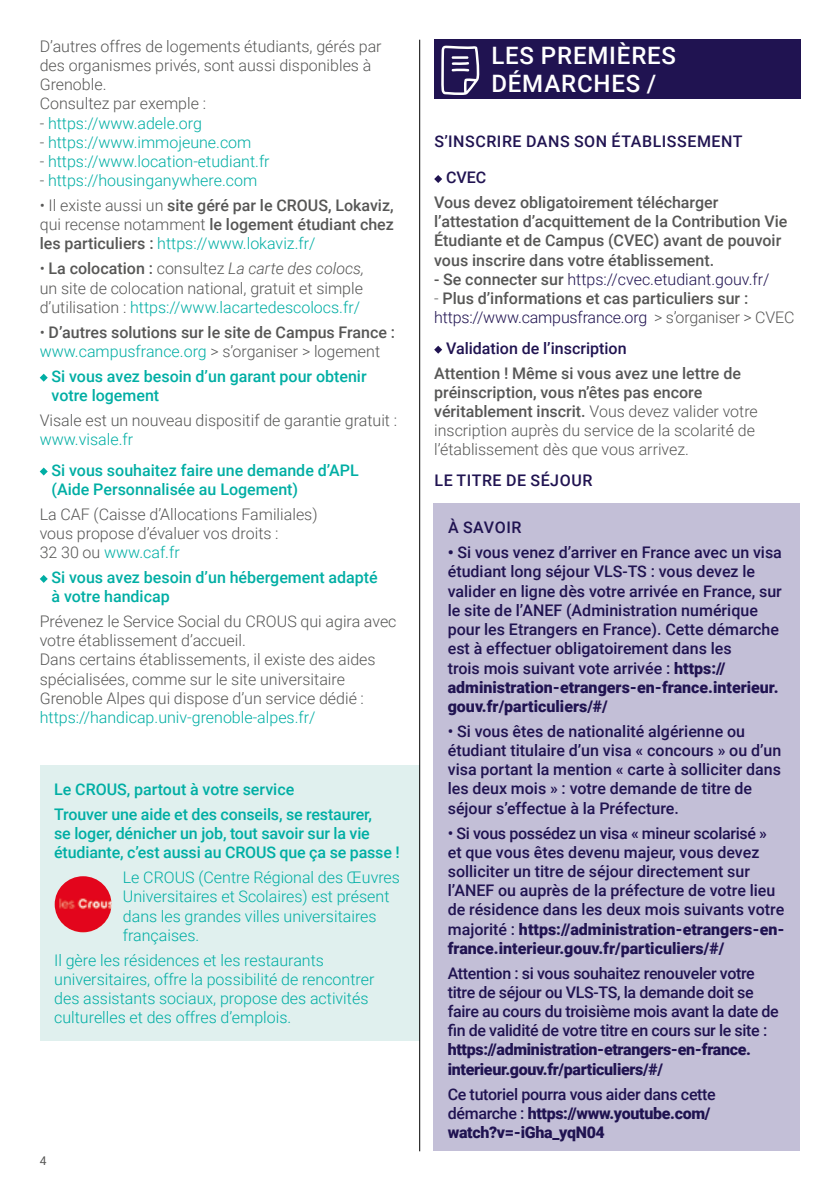
<style>
.page{position:relative;width:840px;height:1191px;background:#fff}
.page>*{position:absolute;margin:0;border:0;box-sizing:border-box;transform-origin:0 0}
.t1{font:500 24px/28px "Roboto";letter-spacing:.035em;color:#fff}
.t2{font:500 16px/19.2px "Roboto";color:#201351}
.t3{font:300 16px/19.2px "Roboto";color:#575756}
.t4{font:500 16px/19.2px "Roboto";color:#575756}
.t5{font:300 16px/19.2px "Roboto";color:#00aea4}
.t6{font:500 16px/19.2px "Roboto";color:#00aea4}
.t7{font:500 16px/19.2px "Roboto";letter-spacing:-.02em;color:#201351}
.t8{font:900 16px/19.2px "Roboto";letter-spacing:-.02em;color:#201351}
.t9{font:500 16px "Roboto";letter-spacing:.035em;color:#201351}
.t10{font:300 16px "Roboto";color:#201351}
.t11{font:12px "Roboto";color:#575756}
.s1{color:#575756}
.s2{font-weight:300}
.s3{font-weight:300;color:#00aea4}
.s4{font-weight:500}
.s5{font-style:italic}
.s6{color:#00aea4}
.s7{font-weight:500;color:#575756}
.s8{font-weight:300;color:#201351}
.s9{font-weight:900}
</style>
<div class="page">
<div style="left:40px;top:765px;width:380px;height:275px;background:#e0f0ee"></div>
<img style="left:55px;top:876px;width:56px;height:56px;border-radius:28px">
<hr style="left:419px;top:40px;width:1px;height:1111px;background:#000">
<svg style="left:40px;top:374px;width:8px;height:8px"></svg>
<svg style="left:40px;top:467px;width:8px;height:8px"></svg>
<svg style="left:40px;top:575px;width:8px;height:8px"></svg>
<div style="left:434px;top:40px;width:365px;height:59px;background:#201351"></div>
<svg style="left:441px;top:46px;width:38px;height:49px"></svg>
<svg style="left:434px;top:175px;width:8px;height:8px"></svg>
<svg style="left:434px;top:346px;width:8px;height:8px"></svg>
<div style="left:433px;top:503px;width:366px;height:648px;background:#c3bfd7"></div>
<p class="t3" style="left:40px;top:36px;width:343px">D’autres offres de logements étudiants, gérés par des organismes privés, sont aussi disponibles à Grenoble.<br>Consultez par exemple :</p>
<p class="t5" style="left:40px;top:113px;width:164px"><span class="s1">-</span> https://www.adele.org</p>
<p class="t5" style="left:40px;top:132px;width:213px"><span class="s1">-</span> https://www.immojeune.com</p>
<p class="t5" style="left:40px;top:151px;width:231px"><span class="s1">-</span> https://www.location-etudiant.fr</p>
<p class="t5" style="left:40px;top:170px;width:219px"><span class="s1">-</span> https://housinganywhere.com</p>
<p class="t4" style="left:40px;top:195px;width:355px;text-align:justify"><span class="s2">• Il existe aussi un</span> site géré par le CROUS, Lokaviz, <span class="s2">qui recense notamment</span> le logement étudiant chez les particuliers : <span class="s3">https://www.lokaviz.fr/</span></p>
<p class="t3" style="left:40px;top:258px;width:326px;text-align:justify">• <span class="s4">La colocation :</span> consultez <span class="s5">La carte des colocs, </span>un site de colocation national, gratuit et simple d’utilisation : <span class="s6">https://www.lacartedescolocs.fr/</span></p>
<p class="t4" style="left:40px;top:322px;width:357px"><span class="s2">•</span> D’autres solutions sur le site de Campus France : <span class="s3">www.campusfrance.org</span> <span class="s2">&gt; s’organiser &gt; logement</span></p>
<p class="t6" style="left:51px;top:366px;width:316px">Si vous avez besoin d’un garant pour obtenir votre logement</p>
<p class="t3" style="left:40px;top:410px;width:359px">Visale est un nouveau dispositif de garantie gratuit :</p>
<p class="t5" style="left:40px;top:429px;width:95px">www.visale.fr</p>
<p class="t6" style="left:51px;top:459px;width:309px">Si vous souhaitez faire une demande d’APL (Aide Personnalisée au Logement)</p>
<p class="t3" style="left:40px;top:504px;width:279px">La CAF (Caisse d’Allocations Familiales) vous propose d’évaluer vos droits :<br>32 30 ou <span class="s6">www.caf.fr</span></p>
<p class="t6" style="left:51px;top:567px;width:327px">Si vous avez besoin d’un hébergement adapté à votre handicap</p>
<p class="t3" style="left:40px;top:611px;width:358px">Prévenez le Service Social du CROUS qui agira avec votre établissement d’accueil.<br>Dans certains établissements, il existe des aides spécialisées, comme sur le site universitaire Grenoble Alpes qui dispose d’un service dédié :</p>
<p class="t5" style="left:40px;top:707px;width:277px">https://handicap.univ-grenoble-alpes.fr/</p>
<p class="t6" style="left:54px;top:776px;width:319px;line-height:24.8px">Le CROUS, partout à votre service<br>Trouver une aide et des conseils, se restaurer,</p>
<p class="t6" style="left:54px;top:823px;width:347px">se loger, dénicher un job, tout savoir sur la vie étudiante, c’est aussi au CROUS que ça se passe !</p>
<p class="t5" style="left:123px;top:867px;width:278px">Le CROUS (Centre Régional des Œuvres Universitaires et Scolaires) est présent dans les grandes villes universitaires françaises.</p>
<p class="t5" style="left:54px;top:949px;width:321px">Il gère les résidences et les restaurants universitaires, offre la possibilité de rencontrer des assistants sociaux, propose des activités culturelles et des offres d’emplois.</p>
<p class="t11" style="left:40px;top:1152px;width:8px">4</p>
<h1 class="t1" style="left:491px;top:41px;width:186px">LES PREMIÈRES<br>DÉMARCHES /</h1>
<p class="t9" style="left:434px;top:130px;width:309px">S’INSCRIRE DANS SON ÉTABLISSEMENT</p>
<p class="t2" style="left:446px;top:167px;width:42px">CVEC</p>
<p class="t4" style="left:434px;top:192px;width:354px">Vous devez obligatoirement télécharger l’attestation d’acquittement de la Contribution Vie Étudiante et de Campus (CVEC) avant de pouvoir vous inscrire dans votre établissement.</p>
<p class="t10" style="left:434px;top:268px;width:337px"><span class="s7">- Se connecter sur</span> https://cvec.etudiant.gouv.fr/</p>
<p class="t4" style="left:434px;top:288px;width:361px"><span class="s2">-</span> Plus d’informations et cas particuliers sur : <span class="s8">https://www.campusfrance.org</span> <span class="s2">&gt; s’organiser &gt; CVEC</span></p>
<p class="t2" style="left:446px;top:338px;width:182px">Validation de l’inscription</p>
<p class="t3" style="left:434px;top:363px;width:325px"><span class="s4">Attention ! Même si vous avez une lettre de préinscription, vous n’êtes pas encore véritablement inscrit.</span> Vous devez valider votre inscription auprès du service de la scolarité́de l’établissement dès que vous arrivez.</p>
<p class="t9" style="left:434px;top:469px;width:159px">LE TITRE DE SÉJOUR</p>
<p class="t2" style="left:448px;top:517px;width:75px">À SAVOIR</p>
<p class="t2" style="left:447px;top:542px;width:335px"><span class="s9">•</span> Si vous venez d’arriver en France avec un visa étudiant long séjour VLS-TS : vous devez le valider en ligne dès votre arrivée en France, sur le site de l’ANEF (Administration numérique pour les Etrangers en France). Cette démarche est à effectuer obligatoirement dans les<br>trois mois suivant vote arrivée : <span class="s9">https:// administration-etrangers-en-france.interieur. gouv.fr/particuliers/#/</span></p>
<p class="t2" style="left:447px;top:721px;width:335px">• Si vous êtes de nationalité algérienne ou étudiant titulaire d’un visa « concours » ou d’un visa portant la mention « carte à solliciter dans les deux mois » : votre demande de titre de séjour s’effectue à la Préfecture.</p>
<p class="t2" style="left:447px;top:822px;width:338px">• Si vous possédez un visa « mineur scolarisé » et que vous êtes devenu majeur, vous devez solliciter un titre de séjour directement sur l’ANEF ou auprès de la préfecture de votre lieu de résidence dans les deux mois suivants votre majorité : <span class="s9">https://administration-etrangers-en&shy;france.interieur.gouv.fr/particuliers/#/</span></p>
<p class="t7" style="left:447px;top:962px;width:332px">Attention : si vous souhaitez renouveler votre titre de séjour ou VLS-TS, la demande doit se faire au cours du troisième mois avant la date de fin de validité de votre titre en cours sur le site :</p>
<p class="t8" style="left:447px;top:1039px;width:304px">https://administration-etrangers-en-france. interieur.gouv.fr/particuliers/#/</p>
<p class="t7" style="left:447px;top:1083px;width:269px">Ce tutoriel pourra vous aider dans cette démarche : <span class="s9">https://www.youtube.com/ watch?v=-iGha_yqN04</span></p>
</div>
